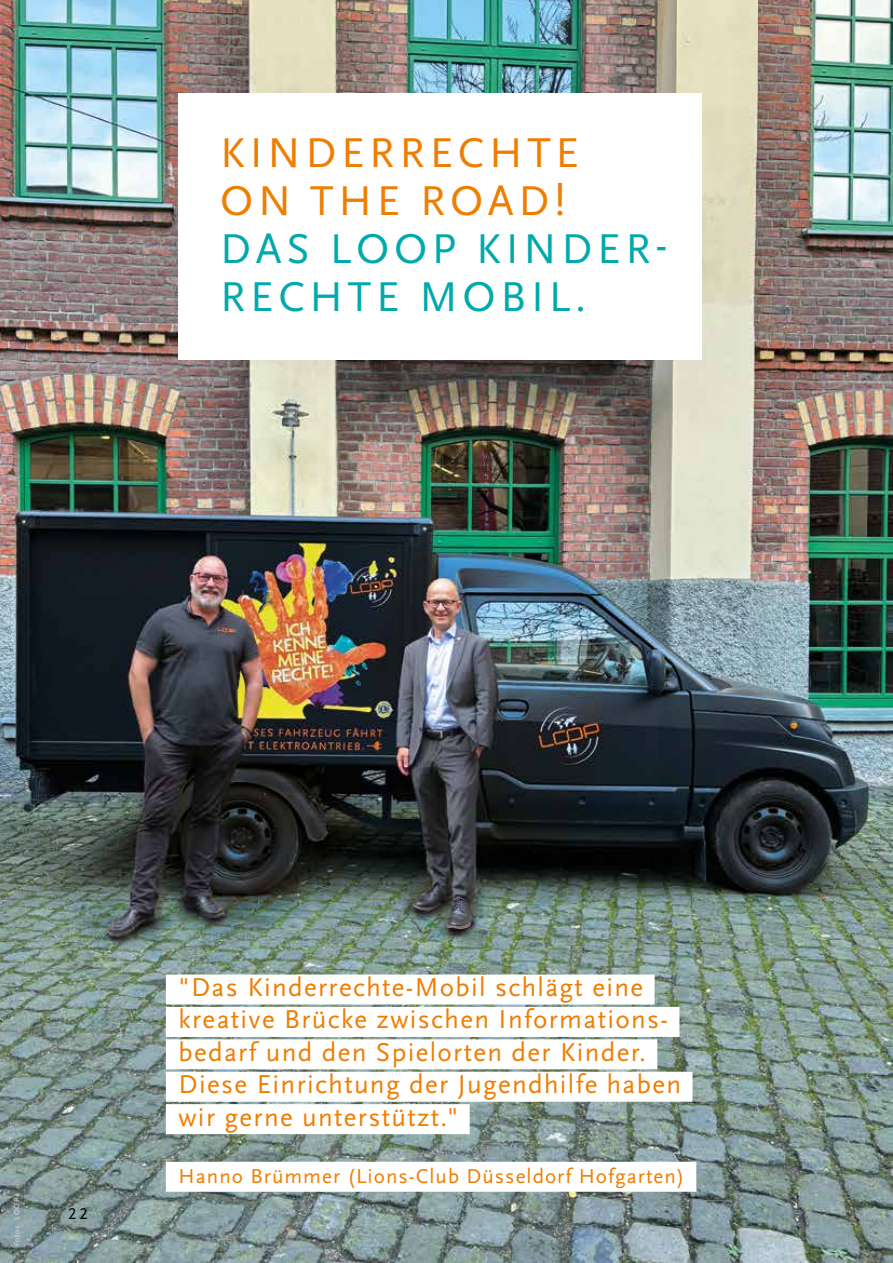
<style>
.page{position:relative;width:893px;height:1263px;background:#fff}
.page>*{position:absolute;margin:0;border:0;box-sizing:border-box;transform-origin:0 0}
.t1{font:43.5px/48px "Scala Sans Pro";letter-spacing:.11em;color:#00a9ab}
.t2{font:43.5px/48px "Scala Sans Pro";letter-spacing:.11em;color:#ef7d00}
.t3{font:27px/32.4px "Scala Sans Pro";letter-spacing:.05em;color:#ef7d00}
.t4{font:21px "Scala Sans Pro";letter-spacing:.05em;color:#ef7d00}
.t5{font:16.5px "Scala Sans Pro";color:#000}
.t6{font:7.5px "Scala Sans Pro";letter-spacing:.1em;color:#dadada}
</style>
<div class="page">
<img style="left:0;top:0;width:893px;height:1263px">
<div style="left:179px;top:94px;width:523px;height:266px;background:#fff"></div>
<div style="left:166px;top:974px;width:489px;height:30px;background:#fff"></div>
<div style="left:166px;top:1007px;width:513px;height:30px;background:#fff"></div>
<div style="left:166px;top:1039px;width:491px;height:30px;background:#fff"></div>
<div style="left:166px;top:1072px;width:527px;height:30px;background:#fff"></div>
<div style="left:166px;top:1104px;width:304px;height:30px;background:#fff"></div>
<div style="left:166px;top:1162px;width:530px;height:30px;background:#fff"></div>
<h1 class="t2" style="left:220px;top:129px;width:360px">KINDERRECHTE<br>ON THE ROAD!</h1>
<h1 class="t1" style="left:220px;top:224px;width:449px">DAS LOOP KINDER-<br>RECHTE MOBIL.</h1>
<p class="t6" style="left:13px;top:1246px;width:49px;rotate:-90deg">Fotos: LOOP</p>
<p class="t5" style="left:68px;top:1204px;width:21px">22</p>
<p class="t3" style="left:179px;top:971px;width:504px">"Das Kinderrechte-Mobil schlägt eine kreative Brücke zwischen Informations&shy;bedarf und den Spielorten der Kinder.<br>Diese Einrichtung der Jugendhilfe haben wir gerne unterstützt."</p>
<p class="t4" style="left:179px;top:1164px;width:507px">Hanno Brümmer (Lions-Club Düsseldorf Hofgarten)</p>
</div>
